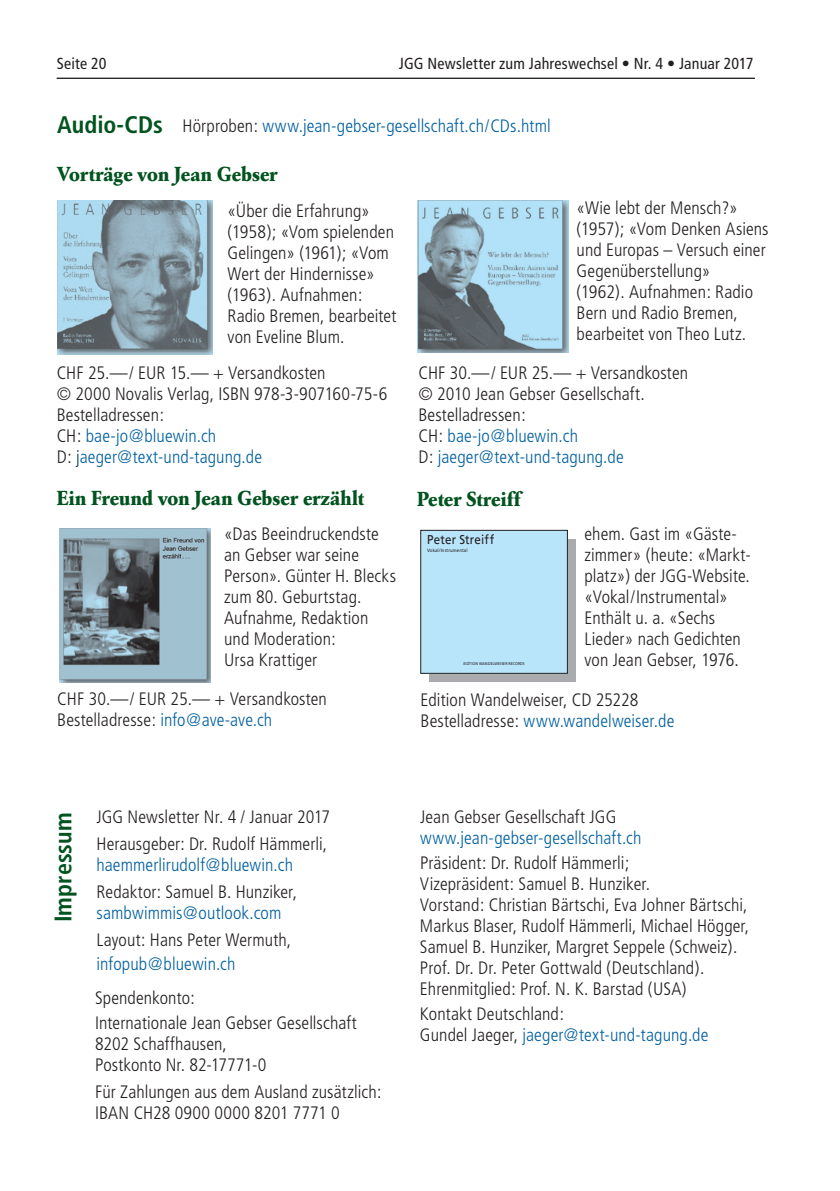
<style>
.page{position:relative;width:840px;height:1191px;background:#fff}
.page>*{position:absolute;margin:0;border:0;box-sizing:border-box;transform-origin:0 0}
.t1{font:700 condensed 24px "Frutiger";color:#02531f}
.t2{font:700 20px "Garamond BE";letter-spacing:.01em;color:#02531f}
.t3{font:300 condensed 18px/21px "Frutiger";letter-spacing:.005em;color:#231f20}
.t4{font:300 condensed 18px "Frutiger";letter-spacing:.005em;color:#0060a1}
.t5{font:condensed 16px "Frutiger";letter-spacing:.01em;color:#231f20}
.t6{font:12.8px "Frutiger";letter-spacing:.015em;color:#231f20;scale:.9 1}
.t7{font:4.8px "Frutiger";letter-spacing:.02em;color:#231f20;scale:.9 1}
.t8{font:4px "Frutiger";letter-spacing:.02em;color:#231f20;scale:.9 1}
.s1{color:#231f20}
.s2{color:#0060a1}
.s3{color:#003d54}
</style>
<div class="page">
<div style="left:428px;top:539px;width:147px;height:142px;background:#aaabaf"></div>
<div style="left:420px;top:530px;width:147px;height:143px;background:#b9e5fa"></div>
<div style="left:420px;top:530px;width:147px;height:143px;border:1px solid #231f20"></div>
<img style="left:59px;top:529px;width:151px;height:153px">
<img style="left:57px;top:200px;width:156px;height:155px">
<img style="left:417px;top:200px;width:150px;height:152px">
<hr style="left:57px;top:78px;width:697px;height:1px;background:#231f20">
<p class="t5" style="left:57px;top:54px;width:51px">Seite 20</p>
<p class="t5" style="left:398px;top:54px;width:356px">JGG Newsletter zum Jahreswechsel • Nr. 4 • Januar 2017</p>
<p class="t1" style="left:57px;top:110px;width:107px">Audio-CDs</p>
<p class="t2" style="left:57px;top:162px;width:221px">Vorträge von Jean Gebser</p>
<p class="t4" style="left:182px;top:115px;width:369px"><span class="s1">Hörproben:</span> www.jean-gebser-gesellschaft.ch/CDs.html</p>
<p class="t3" style="left:227px;top:200px;width:168px">«Über die Erfahrung» (1958); «Vom spielenden</p>
<p class="t3" style="left:227px;top:242px;width:170px">Gelingen» (1961); «Vom<br>Wert der Hindernisse» (1963). Aufnahmen:<br>Radio Bremen, bearbeitet von Eveline Blum.</p>
<p class="t3" style="left:57px;top:362px;width:270px">CHF 25.—/ EUR 15.— + Versandkosten</p>
<p class="t3" style="left:57px;top:383px;width:332px">© 2000 Novalis Verlag, ISBN 978-3-907160-75-6</p>
<p class="t3" style="left:57px;top:404px;width:161px">Bestelladressen:<br>CH: <span class="s2">bae-jo@bluewin.ch</span></p>
<p class="t4" style="left:57px;top:446px;width:207px"><span class="s1">D:</span> <span class="s3">j</span>aeger@text-und-tagung.de</p>
<p class="t2" style="left:57px;top:487px;width:309px">Ein Freund von Jean Gebser erzählt</p>
<p class="t3" style="left:224px;top:523px;width:173px">«Das Beeindruckendste an Gebser war seine<br>Person». Günter H. Blecks zum 80. Geburtstag.</p>
<p class="t3" style="left:224px;top:607px;width:146px">Aufnahme, Redaktion und Moderation:</p>
<p class="t3" style="left:224px;top:649px;width:94px">Ursa Krattiger</p>
<p class="t3" style="left:57px;top:689px;width:271px">CHF 30.—/ EUR 25.— + Versandkosten<br>Bestelladresse: <span class="s2">info@ave-ave.ch</span></p>
<p class="t3" style="left:576px;top:197px;width:193px">«Wie lebt der Mensch?» (1957); «Vom Denken Asiens</p>
<p class="t3" style="left:576px;top:239px;width:190px">und Europas – Versuch einer<br>Gegenüberstellung»</p>
<p class="t3" style="left:576px;top:281px;width:178px">(1962). Aufnahmen: Radio<br>Bern und Radio Bremen,</p>
<p class="t3" style="left:418px;top:314px;width:329px;line-height:39.4px;text-indent:158px">bearbeitet von Theo Lutz.<br>CHF 30.—/ EUR 25.— + Versandkosten</p>
<p class="t3" style="left:418px;top:384px;width:228px">© 2010 Jean Gebser Gesellschaft.</p>
<p class="t3" style="left:418px;top:405px;width:109px">Bestelladressen:</p>
<p class="t4" style="left:418px;top:426px;width:161px"><span class="s1">CH:</span> bae-jo@bluewin.ch</p>
<p class="t4" style="left:418px;top:447px;width:207px"><span class="s1">D:</span> jaeger@text-und-tagung.de</p>
<p class="t2" style="left:417px;top:488px;width:105px">Peter Streiff</p>
<p class="t3" style="left:584px;top:523px;width:154px">ehem. Gast im «Gäste-</p>
<p class="t3" style="left:584px;top:544px;width:168px">zimmer» (heute: «Markt-</p>
<p class="t3" style="left:584px;top:565px;width:167px">platz») der JGG-Website. «Vokal/Instrumental»</p>
<p class="t3" style="left:584px;top:607px;width:158px">Enthält u. a. «Sechs<br>Lieder» nach Gedichten von Jean Gebser, 1976.</p>
<p class="t3" style="left:420px;top:689px;width:219px">Edition Wandelweiser, CD 25228</p>
<p class="t4" style="left:420px;top:710px;width:255px"><span class="s1">Bestelladresse:</span> www.wandelweiser.de</p>
<p class="t6" style="left:427px;top:532px;width:76px">Peter Streiff</p>
<p class="t7" style="left:427px;top:548px;width:46px">Vokal/Instrumental</p>
<p class="t8" style="left:463px;top:661px;width:70px">EIDTION WANDELWEISER RECORDS</p>
<p class="t1" style="left:49px;top:922px;width:111px;rotate:-90deg">Impressum</p>
<p class="t3" style="left:96px;top:806px;width:235px">JGG Newsletter Nr. 4 / Januar 2017</p>
<p class="t3" style="left:96px;top:833px;width:232px">Herausgeber: Dr. Rudolf Hämmerli,</p>
<p class="t4" style="left:96px;top:854px;width:198px">haemmerlirudolf@bluewin.ch</p>
<p class="t3" style="left:96px;top:881px;width:202px">Redaktor: Samuel B. Hunziker,</p>
<p class="t4" style="left:96px;top:902px;width:186px">sambwimmis@outlook.com</p>
<p class="t3" style="left:96px;top:929px;width:196px">Layout: Hans Peter Wermuth,</p>
<p class="t4" style="left:96px;top:953px;width:140px">infopub@bluewin.ch</p>
<p class="t3" style="left:95px;top:987px;width:101px">Spendenkonto:</p>
<p class="t3" style="left:95px;top:1012px;width:263px">Internationale Jean Gebser Gesellschaft</p>
<p class="t3" style="left:95px;top:1033px;width:133px">8202 Schaffhausen,</p>
<p class="t3" style="left:95px;top:1054px;width:173px">Postkonto Nr. 82-17771-0</p>
<p class="t3" style="left:95px;top:1081px;width:288px">Für Zahlungen aus dem Ausland zusätzlich:</p>
<p class="t3" style="left:95px;top:1102px;width:246px">IBAN CH28 0900 0000 8201 7771 0</p>
<p class="t3" style="left:420px;top:806px;width:198px">Jean Gebser Gesellschaft JGG</p>
<p class="t4" style="left:420px;top:827px;width:223px">www.jean-gebser-gesellschaft.ch</p>
<p class="t3" style="left:420px;top:852px;width:211px">Präsident: Dr. Rudolf Hämmerli;</p>
<p class="t3" style="left:420px;top:873px;width:231px">Vizepräsident: Samuel B. Hunziker.</p>
<p class="t3" style="left:420px;top:894px;width:330px;text-align:justify">Vorstand: Christian Bärtschi, Eva Johner Bärtschi, Markus Blaser, Rudolf Hämmerli, Michael Högger, Samuel B. Hunziker, Margret Seppele (Schweiz).</p>
<p class="t3" style="left:420px;top:957px;width:286px">Prof. Dr. Dr. Peter Gottwald (Deutschland).</p>
<p class="t3" style="left:420px;top:978px;width:268px">Ehrenmitglied: Prof. N. K. Barstad (USA)</p>
<p class="t3" style="left:420px;top:1003px;width:145px">Kontakt Deutschland:</p>
<p class="t4" style="left:420px;top:1024px;width:290px"><span class="s1">Gundel Jaeger,</span> jaeger@text-und-tagung.de</p>
</div>
